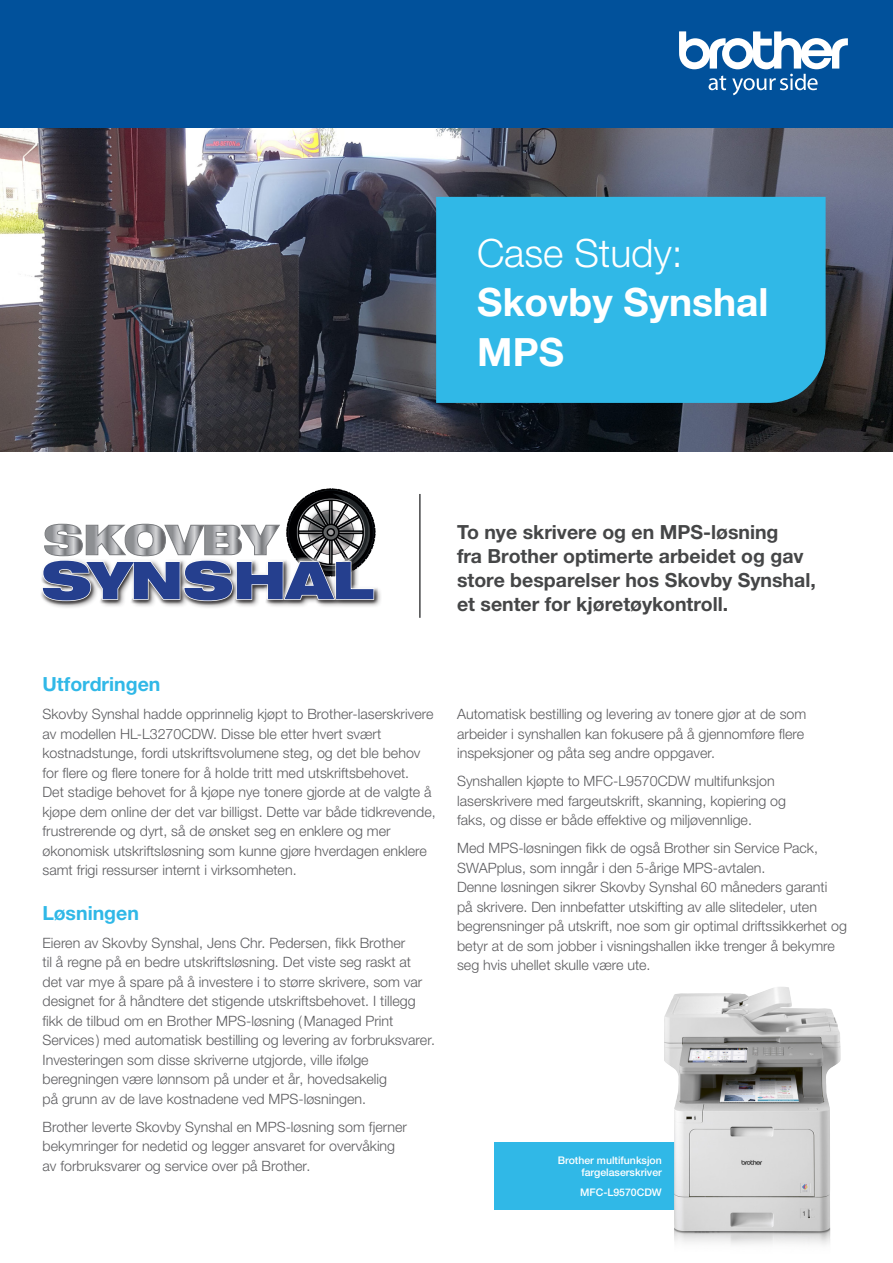
<style>
.page{position:relative;width:893px;height:1263px;background:#fff}
.page>*{position:absolute;margin:0;border:0;box-sizing:border-box;transform-origin:0 0}
.t1{font:900 expanded 52.05px "Helvetica Neue";color:#253f8e}
.t2{font:700 39px "Helvetica Neue LTW1 G";color:#fff}
.t3{font:300 39px "Helvetica Neue LTW1 G";color:#fff}
.t4{font:700 19.5px/24px "Helvetica Neue LTW1 G";color:#454647}
.t5{font:700 19.5px "Helvetica Neue LTW1 G";color:#30b8e7}
.t6{font:300 14.25px/19.5px "Helvetica Neue LTW1 G";color:#5c5c5f}
.t7{font:500 10.5px/12px "Helvetica Neue LTW1 G";color:#fff;text-align:right}
</style>
<div class="page">
<div style="left:494px;top:1143px;width:290px;height:67px;background:#30b8e7"></div>
<img style="left:0;top:128px;width:893px;height:323px">
<img style="left:664px;top:987px;width:177px;height:258px">
<hr style="left:419px;top:494px;width:2px;height:124px;background:#454647">
<div style="left:0;top:0;width:893px;height:128px;background:#01519b"></div>
<svg style="left:679px;top:31px;width:169px;height:64px"></svg>
<img style="left:287px;top:488px;width:89px;height:50px">
<div style="left:40px;top:557px;width:342px;height:52px;background:#231f20;opacity:.67"></div>
<div style="left:40px;top:559px;width:338px;height:46px;background:#231f20;opacity:.49"></div>
<svg style="left:41px;top:524px;width:334px;height:78px"></svg>
<div style="left:436px;top:197px;width:390px;height:206px;background:#30b8e7"></div>
<p class="t3" style="left:477px;top:229px;width:207px">Case Study:</p>
<p class="t2" style="left:477px;top:278px;width:293px">Skovby Synshal</p>
<p class="t2" style="left:477px;top:328px;width:88px">MPS</p>
<p class="t1" style="left:42px;top:546px;width:334px">SYNSHAL</p>
<p class="t4" style="left:457px;top:520px;width:360px">To nye skrivere og en MPS-løsning<br>fra Brother optimerte arbeidet og gav store besparelser hos Skovby Synshal,</p>
<p class="t4" style="left:457px;top:592px;width:273px">et senter for kjøretøykontroll.</p>
<p class="t5" style="left:43px;top:672px;width:119px">Utfordringen</p>
<p class="t6" style="left:43px;top:704px;width:395px">Skovby Synshal hadde opprinnelig kjøpt to Brother-laserskrivere av modellen HL-L3270CDW. Disse ble etter hvert svært kostnadstunge, fordi utskriftsvolumene steg, og det ble behov for flere og flere tonere for å holde tritt med utskriftsbehovet.<br>Det stadige behovet for å kjøpe nye tonere gjorde at de valgte å kjøpe dem online der det var billigst. Dette var både tidkrevende, frustrerende og dyrt, så de ønsket seg en enklere og mer økonomisk utskriftsløsning som kunne gjøre hverdagen enklere samt frigi ressurser internt i virksomheten.</p>
<p class="t5" style="left:43px;top:901px;width:98px">Løsningen</p>
<p class="t6" style="left:43px;top:933px;width:394px">Eieren av Skovby Synshal, Jens Chr. Pedersen, fikk Brother<br>til å regne på en bedre utskriftsløsning. Det viste seg raskt at<br>det var mye å spare på å investere i to større skrivere, som var designet for å håndtere det stigende utskriftsbehovet. I tillegg fikk de tilbud om en Brother MPS-løsning (Managed Print Services ) med automatisk bestilling og levering av forbruksvarer.<br>Investeringen som disse skriverne utgjorde, ville ifølge beregningen være lønnsom på under et år, hovedsakelig<br>på grunn av de lave kostnadene ved MPS-løsningen.</p>
<p class="t6" style="left:43px;top:1117px;width:366px">Brother leverte Skovby Synshal en MPS-løsning som fjerner bekymringer for nedetid og legger ansvaret for overvåking av forbruksvarer og service over på Brother.</p>
<p class="t6" style="left:457px;top:704px;width:351px">Automatisk bestilling og levering av tonere gjør at de som arbeider i synshallen kan fokusere på å gjennomføre flere inspeksjoner og påta seg andre oppgaver.</p>
<p class="t6" style="left:457px;top:771px;width:330px">Synshallen kjøpte to MFC-L9570CDW multifunksjon laserskrivere med fargeutskrift, skanning, kopiering og faks, og disse er både effektive og miljøvennlige.</p>
<p class="t6" style="left:457px;top:838px;width:391px">Med MPS-løsningen fikk de også Brother sin Service Pack, SWAPplus, som inngår i den 5-årige MPS-avtalen.<br>Denne løsningen sikrer Skovby Synshal 60 måneders garanti<br>på skrivere. Den innbefatter utskifting av alle slitedeler, uten begrensninger på utskrift, noe som gir optimal driftssikkerhet og betyr at de som jobber i visningshallen ikke trenger å bekymre seg hvis uhellet skulle være ute.</p>
<p class="t7" style="left:558px;top:1154px;width:106px">Brother multifunksjon fargelaserskriver</p>
<p class="t7" style="left:580px;top:1186px;width:83px">MFC-L9570CDW</p>
</div>
